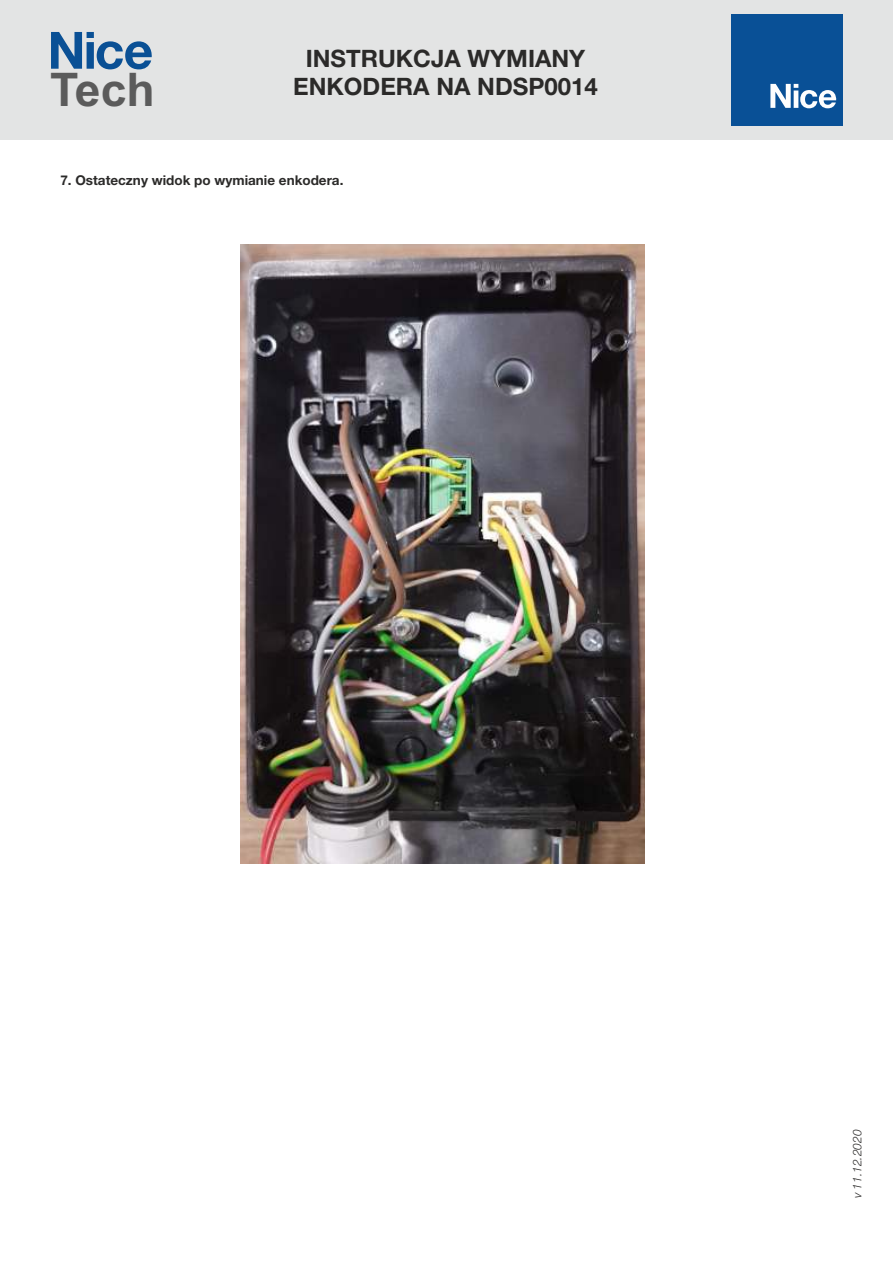
<style>
.page{position:relative;width:893px;height:1263px;background:#fff}
.page>*{position:absolute;margin:0;border:0;box-sizing:border-box;transform-origin:0 0}
.t1{font:700 46.35px "Arial";color:#5b5b5b}
.t2{font:700 24px/28.7px "Helvetica Neue LT Pro";color:#2b2a29;text-align:center}
.t3{font:700 13.5px "Helvetica Neue LT Pro";color:#2b2a29}
.t4{font:italic 300 12px "Helvetica Neue LT Pro";color:#2b2a29}
</style>
<div class="page">
<div style="left:0;top:0;width:893px;height:139px;background:#e3e4e4"></div>
<svg style="left:51px;top:32px;width:101px;height:37px"></svg>
<div style="left:732px;top:14px;width:111px;height:111px;background:#095096"></div>
<svg style="left:770px;top:84px;width:66px;height:24px"></svg>
<img style="left:240px;top:245px;width:404px;height:618px">
<h1 class="t1" style="left:50px;top:72px;width:106px">Tech</h1>
<h2 class="t2" style="left:293px;top:47px;width:306px">INSTRUKCJA WYMIANY<br>ENKODERA NA NDSP0014</h2>
<p class="t3" style="left:60px;top:175px;width:284px">7. Ostateczny widok po wymianie enkodera.</p>
<p class="t4" style="left:853px;top:1198px;width:70px;rotate:-90deg">v 11.12.2020</p>
</div>
